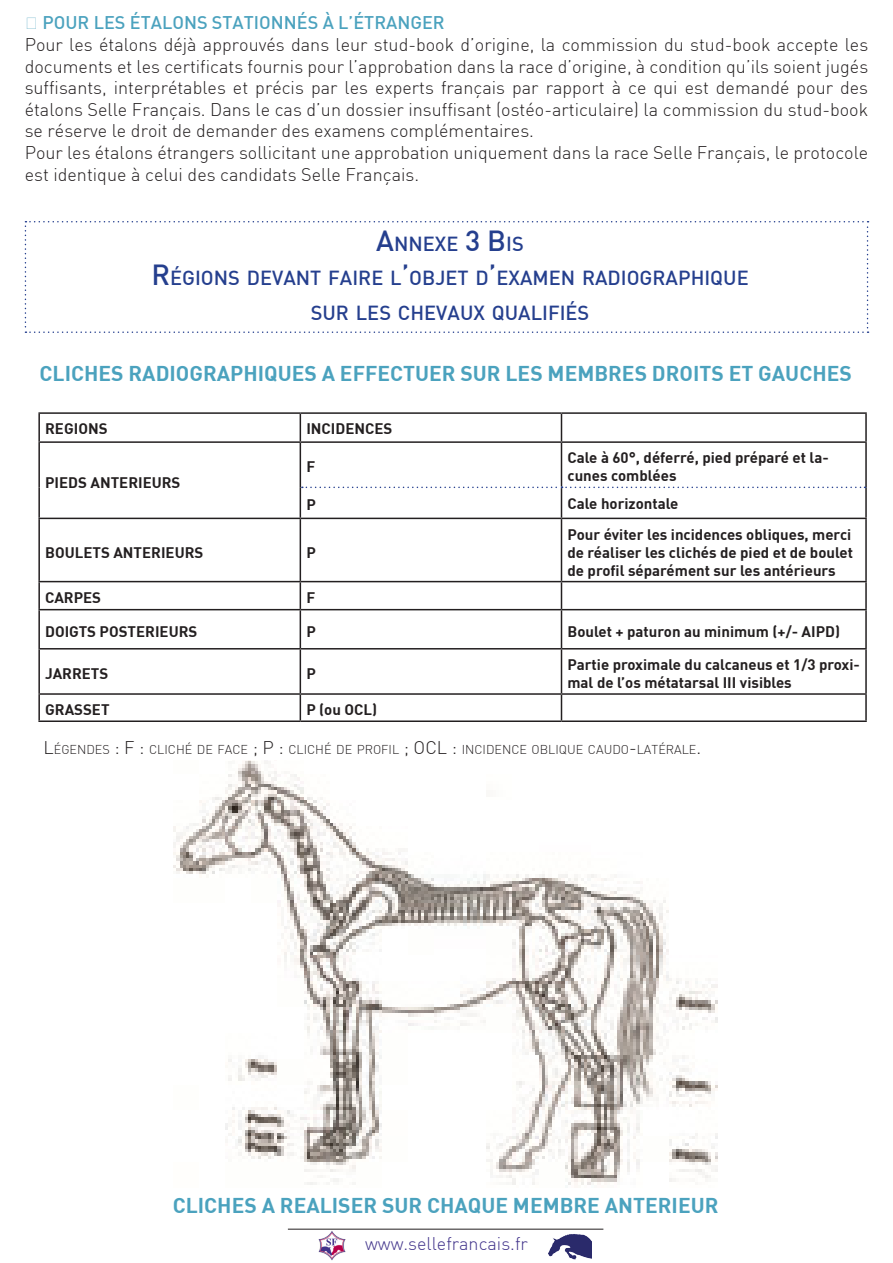
<style>
.page{position:relative;width:893px;height:1263px;background:#fff}
.page>*{position:absolute;margin:0;border:0;box-sizing:border-box;transform-origin:0 0}
.t1{font:21px "DIN Bold";color:#4ba2be}
.t2{font:500 19.95px "DIN";color:#253f8e}
.t3{font:300 18px/21.6px "DIN";color:#231f20;text-align:justify}
.t4{font:500 18px "DIN";color:#4ba2be}
.t5{font:300 18px "DIN";color:#42348b}
.t6{font:700 15px/18px "DIN";color:#231f20}
.t7{font:300 12.6px "DIN";color:#231f20}
.s1{font-size:28.5px}
.s2{font-size:18px}
</style>
<div class="page">
<img style="left:174px;top:760px;width:544px;height:425px">
<hr style="left:288px;top:1229px;width:315px;height:1px;background:#231f20">
<img style="left:318px;top:1231px;width:27px;height:29px">
<img style="left:549px;top:1234px;width:42px;height:26px">
<svg style="left:25px;top:221px;width:843px;height:112px"></svg>
<hr style="left:38px;top:412px;width:262px;height:2px;background:#231f20">
<hr style="left:38px;top:414px;width:2px;height:27px;background:#231f20">
<hr style="left:300px;top:412px;width:261px;height:2px;background:#231f20">
<svg style="left:300px;top:414px;width:1px;height:27px"></svg>
<hr style="left:561px;top:412px;width:306px;height:2px;background:#231f20">
<svg style="left:561px;top:414px;width:1px;height:27px"></svg>
<hr style="left:865px;top:414px;width:2px;height:27px;background:#231f20">
<hr style="left:38px;top:441px;width:262px;height:2px;background:#231f20">
<hr style="left:38px;top:443px;width:2px;height:44px;background:#231f20">
<hr style="left:300px;top:441px;width:261px;height:2px;background:#231f20">
<hr style="left:300px;top:443px;width:1px;height:44px;background:#231f20">
<hr style="left:561px;top:441px;width:306px;height:2px;background:#231f20">
<hr style="left:561px;top:443px;width:1px;height:44px;background:#231f20">
<hr style="left:865px;top:443px;width:2px;height:44px;background:#231f20">
<hr style="left:38px;top:487px;width:2px;height:31px;background:#231f20">
<hr style="left:300px;top:487px;width:1px;height:31px;background:#231f20">
<hr style="left:561px;top:488px;width:1px;height:30px;background:#231f20">
<hr style="left:865px;top:487px;width:2px;height:31px;background:#231f20">
<hr style="left:38px;top:518px;width:262px;height:1px;background:#231f20">
<hr style="left:38px;top:519px;width:2px;height:62px;background:#231f20">
<hr style="left:300px;top:518px;width:261px;height:1px;background:#231f20">
<hr style="left:300px;top:519px;width:1px;height:62px;background:#231f20">
<hr style="left:561px;top:518px;width:306px;height:1px;background:#231f20">
<hr style="left:561px;top:519px;width:1px;height:62px;background:#231f20">
<hr style="left:865px;top:519px;width:2px;height:62px;background:#231f20">
<hr style="left:38px;top:581px;width:262px;height:1px;background:#231f20">
<hr style="left:38px;top:582px;width:2px;height:27px;background:#231f20">
<hr style="left:300px;top:581px;width:261px;height:1px;background:#231f20">
<svg style="left:300px;top:582px;width:1px;height:27px"></svg>
<hr style="left:561px;top:581px;width:306px;height:1px;background:#231f20">
<svg style="left:561px;top:582px;width:1px;height:27px"></svg>
<hr style="left:865px;top:582px;width:2px;height:27px;background:#231f20">
<hr style="left:38px;top:609px;width:262px;height:1px;background:#231f20">
<hr style="left:38px;top:610px;width:2px;height:38px;background:#231f20">
<hr style="left:300px;top:609px;width:261px;height:1px;background:#231f20">
<hr style="left:300px;top:610px;width:1px;height:38px;background:#231f20">
<hr style="left:561px;top:609px;width:306px;height:1px;background:#231f20">
<hr style="left:561px;top:610px;width:1px;height:38px;background:#231f20">
<hr style="left:865px;top:610px;width:2px;height:38px;background:#231f20">
<hr style="left:38px;top:648px;width:262px;height:1px;background:#231f20">
<hr style="left:38px;top:649px;width:2px;height:44px;background:#231f20">
<hr style="left:300px;top:648px;width:261px;height:1px;background:#231f20">
<hr style="left:300px;top:649px;width:1px;height:44px;background:#231f20">
<hr style="left:561px;top:648px;width:306px;height:1px;background:#231f20">
<hr style="left:561px;top:649px;width:1px;height:44px;background:#231f20">
<hr style="left:865px;top:649px;width:2px;height:44px;background:#231f20">
<hr style="left:38px;top:693px;width:262px;height:2px;background:#231f20">
<hr style="left:38px;top:695px;width:2px;height:25px;background:#231f20">
<hr style="left:300px;top:693px;width:261px;height:2px;background:#231f20">
<svg style="left:300px;top:695px;width:1px;height:25px"></svg>
<hr style="left:561px;top:693px;width:306px;height:2px;background:#231f20">
<svg style="left:561px;top:695px;width:1px;height:25px"></svg>
<hr style="left:865px;top:695px;width:2px;height:25px;background:#231f20">
<hr style="left:38px;top:720px;width:262px;height:2px;background:#231f20">
<hr style="left:300px;top:720px;width:261px;height:2px;background:#231f20">
<hr style="left:561px;top:720px;width:306px;height:2px;background:#231f20">
<svg style="left:302px;top:487px;width:563px;height:1px"></svg>
<p class="t4" style="left:43px;top:11px;width:404px">POUR LES ÉTALONS STATIONNÉS À L’ÉTRANGER</p>
<p class="t3" style="left:25px;top:34px;width:845px">Pour les étalons déjà approuvés dans leur stud-book d’origine, la commission du stud-book accepte les documents et les certificats fournis pour l’approbation dans la race d’origine, à condition qu’ils soient jugés suffisants, interprétables et précis par les experts français par rapport à ce qui est demandé pour des étalons Selle Français. Dans le cas d’un dossier insuffisant (ostéo-articulaire) la commission du stud-book se réserve le droit de demander des examens complémentaires.</p>
<p class="t3" style="left:25px;top:142px;width:845px">Pour les étalons étrangers sollicitant une approbation uniquement dans la race Selle Français, le protocole est identique à celui des candidats Selle Français.</p>
<p class="t2" style="left:376px;top:231px;width:149px"><span class="s1">A</span>NNEXE <span class="s1">3 B</span>IS</p>
<p class="t2" style="left:151px;top:265px;width:599px"><span class="s1">R</span>ÉGIONS DEVANT FAIRE L<span class="s1">’</span>OBJET D<span class="s1">’</span>EXAMEN RADIOGRAPHIQUE</p>
<p class="t2" style="left:311px;top:300px;width:280px">SUR LES CHEVAUX QUALIFIÉS</p>
<p class="t1" style="left:40px;top:360px;width:12px">CLIC</p>
<p class="t1" style="left:84px;top:360px;width:307px">HES RADIOGRAPHIQUES A EFFECTUER</p>
<p class="t1" style="left:460px;top:360px;width:218px">SUR LES MEMBRES DROIT</p>
<p class="t1" style="left:711px;top:360px;width:75px">S ET GAUC</p>
<p class="t1" style="left:812px;top:360px;width:41px">HES</p>
<p class="t6" style="left:45px;top:419px;width:64px">REGIONS</p>
<p class="t6" style="left:306px;top:419px;width:87px">INCIDENCES</p>
<p class="t6" style="left:45px;top:473px;width:137px">PIEDS ANTERIEURS</p>
<p class="t6" style="left:306px;top:457px;width:10px">F</p>
<p class="t6" style="left:567px;top:448px;width:263px">Cale à 60°, déferré, pied préparé et la&shy;cunes comblées</p>
<p class="t6" style="left:306px;top:495px;width:11px">P</p>
<p class="t6" style="left:567px;top:493px;width:113px">Cale horizontale</p>
<p class="t6" style="left:45px;top:542px;width:160px">BOULETS ANTERIEURS</p>
<p class="t6" style="left:306px;top:542px;width:11px">P</p>
<p class="t6" style="left:567px;top:524px;width:287px;text-align:justify">Pour éviter les incidences obliques, merci de réaliser les clichés de pied et de boulet de profil séparément sur les antérieurs</p>
<p class="t6" style="left:45px;top:588px;width:57px">CARPES</p>
<p class="t6" style="left:306px;top:588px;width:10px">F</p>
<p class="t6" style="left:45px;top:622px;width:154px">DOIGTS POSTERIEURS</p>
<p class="t6" style="left:306px;top:622px;width:11px">P</p>
<p class="t6" style="left:567px;top:622px;width:274px">Boulet + paturon au minimum (+/- AIPD)</p>
<p class="t6" style="left:45px;top:664px;width:65px">JARRETS</p>
<p class="t6" style="left:306px;top:664px;width:11px">P</p>
<p class="t6" style="left:567px;top:655px;width:294px">Partie proximale du calcaneus et 1/3 proxi&shy;mal de l’os métatarsal III visibles</p>
<p class="t6" style="left:45px;top:700px;width:66px">GRASSET</p>
<p class="t6" style="left:306px;top:700px;width:72px">P (ou OCL)</p>
<p class="t7" style="left:44px;top:742px;width:659px"><span class="s2">L</span>ÉGENDES <span class="s2">: F :</span> CLICHÉ DE FACE <span class="s2">; P :</span> CLICHÉ DE PROFIL <span class="s2">; OCL :</span> INCIDENCE OBLIQUE CAUDO<span class="s2">-</span>LATÉRALE<span class="s2">.</span></p>
<p class="t1" style="left:173px;top:1192px;width:12px">CLIC</p>
<p class="t1" style="left:217px;top:1192px;width:75px">HES AREALI</p>
<p class="t1" style="left:338px;top:1192px;width:308px">SER SUR CHAQUE MEMBRE ANTERIEUR</p>
<p class="t5" style="left:365px;top:1232px;width:164px">www.sellefrancais.fr</p>
</div>
